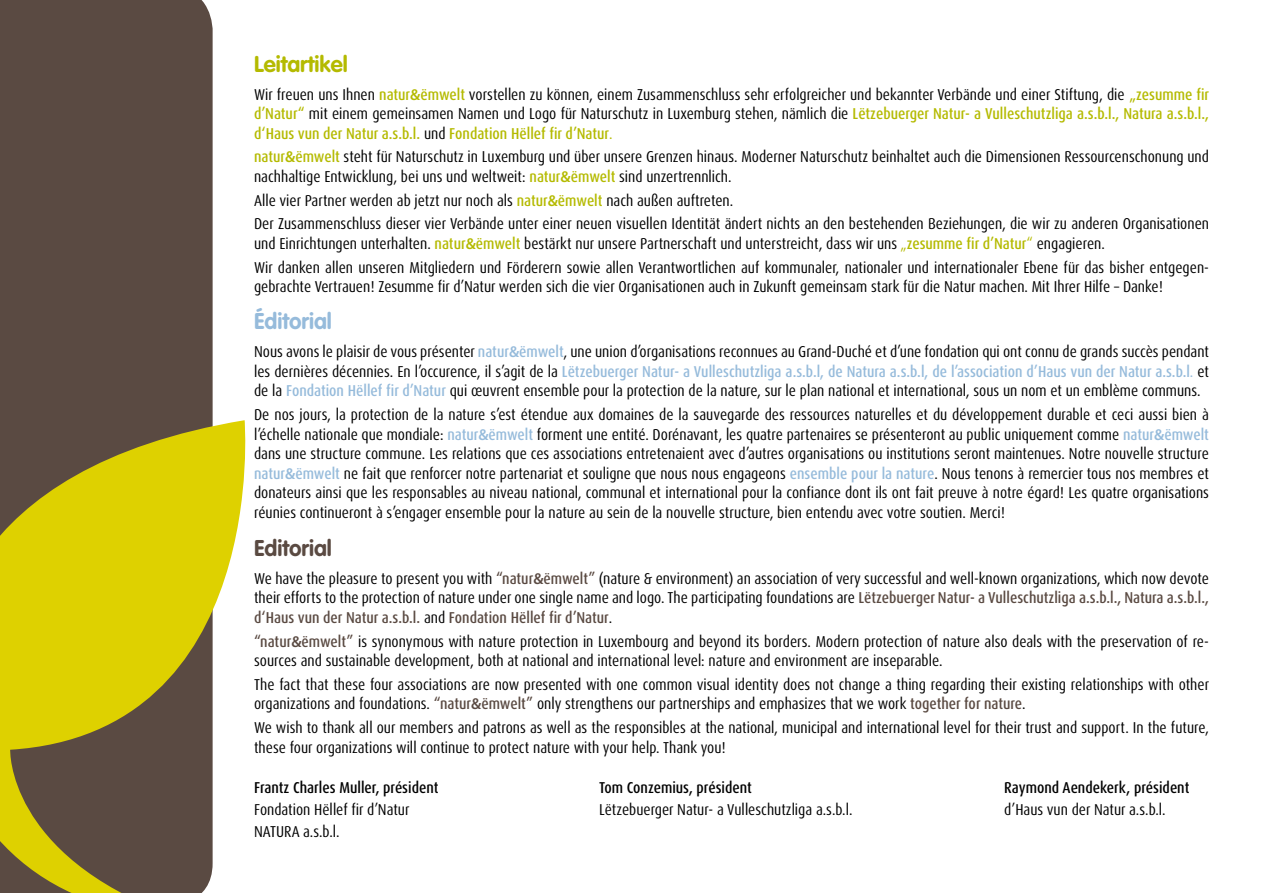
<style>
.page{position:relative;width:1263px;height:893px;background:#fff}
.page>*{position:absolute;margin:0;border:0;box-sizing:border-box;transform-origin:0 0}
.t1{font:700 22.5px "VAG Rounded";color:#b4ba00}
.t2{font:700 22.5px "VAG Rounded";color:#96bbdb}
.t3{font:700 22.5px "VAG Rounded";color:#5a4a42}
.t4{font:condensed 15.75px/19.5px "Dax Pro";color:#000}
.t5{font:500 condensed 15.75px "Dax Pro";color:#000}
.s1{font-weight:500;color:#b4ba00}
.s2{font-family:"Myriad Pro";font-weight:600;font-stretch:normal;color:#b4ba00}
.s3{color:#b4ba00}
.s4{font-weight:500;color:#96bbdb}
.s5{font-family:"Myriad Pro";font-weight:600;font-stretch:normal;color:#96bbdb}
.s6{color:#96bbdb}
.s7{font-weight:500;color:#5a4a42}
.s8{font-family:"Myriad Pro";font-weight:600;font-stretch:normal;color:#5a4a42}
</style>
<div class="page">
<div style="left:0;top:0;width:213px;height:420px;background:#5a4a42"></div>
<svg style="left:0;top:420px;width:246px;height:473px;background:#afa331"></svg>
<h1 class="t1" style="left:254px;top:50px;width:95px">Leitartikel</h1>
<p class="t4" style="left:254px;top:85px;width:957px;text-align:justify">Wir freuen uns Ihnen <span class="s1">natur</span><span class="s2">&amp;</span><span class="s1">ëmwelt</span> vorstellen zu können, einem Zusammenschluss sehr erfolgreicher und bekannter Verbände und einer Stiftung, die <span class="s1">„zesumme fir d’Natur“</span> mit einem gemeinsamen Namen und Logo für Naturschutz in Luxemburg stehen, nämlich die <span class="s1">Lëtzebuerger Natur- a Vulleschutzliga a.s.b.l., Natura a.s.b.l., d‘Haus vun der Natur a.s.b.l.</span> und <span class="s1">Fondation Hëllef fir d’Natur</span><span class="s3">.</span></p>
<p class="t4" style="left:254px;top:147px;width:956px"><span class="s1">natur</span><span class="s2">&amp;</span><span class="s1">ëmwelt</span> steht für Naturschutz in Luxemburg und über unsere Grenzen hinaus. Moderner Naturschutz beinhaltet auch die Dimensionen Ressourcenschonung und nachhaltige Entwicklung, bei uns und weltweit: <span class="s1">natur</span><span class="s2">&amp;</span><span class="s1">ëmwelt</span> sind unzertrennlich.</p>
<p class="t4" style="left:254px;top:188px;width:956px;line-height:23.7px">Alle vier Partner werden ab jetzt nur noch als <span class="s1">natur</span><span class="s2">&amp;</span><span class="s1">ëmwelt</span> nach außen auftreten.<br>Der Zusammenschluss dieser vier Verbände unter einer neuen visuellen Identität ändert nichts an den bestehenden Beziehungen, die wir zu anderen Organisationen</p>
<p class="t4" style="left:254px;top:232px;width:956px;line-height:23.7px">und Einrichtungen unterhalten. <span class="s1">natur</span><span class="s2">&amp;</span><span class="s1">ëmwelt</span> bestärkt nur unsere Partnerschaft und unterstreicht, dass wir uns <span class="s3">„</span><span class="s1">zesumme fir d’Natur</span><span class="s3">“</span> engagieren.<br>Wir danken allen unseren Mitgliedern und Förderern sowie allen Verantwortlichen auf kommunaler, nationaler und internationaler Ebene für das bisher entgegen-</p>
<p class="t4" style="left:254px;top:277px;width:910px">gebrachte Vertrauen! Zesumme fir d’Natur werden sich die vier Organisationen auch in Zukunft gemeinsam stark für die Natur machen. Mit Ihrer Hilfe – Danke!</p>
<h1 class="t2" style="left:254px;top:308px;width:79px">Éditorial</h1>
<p class="t4" style="left:254px;top:342px;width:956px;text-align:justify">Nous avons le plaisir de vous présenter <span class="s4">natur</span><span class="s5">&amp;</span><span class="s4">ëmwelt</span>, une union d’organisations reconnues au Grand-Duché et d’une fondation qui ont connu de grands succès pendant les dernières décennies. En l’occurence, il s’agit de la <span class="s4">Lëtzebuerger Natur- a Vulleschutzliga a.s.b.l, de Natura a.s.b.l, de l’association d’Haus vun der Natur a.s.b.l</span><span class="s6">.</span> et de la <span class="s4">Fondation Hëllef fir d’Natur</span> qui œuvrent ensemble pour la protection de la nature, sur le plan national et international, sous un nom et un emblème communs.</p>
<p class="t4" style="left:254px;top:405px;width:956px;text-align:justify">De nos jours, la protection de la nature s’est étendue aux domaines de la sauvegarde des ressources naturelles et du développement durable et ceci aussi bien à l’échelle nationale que mondiale: <span class="s4">natur</span><span class="s5">&amp;</span><span class="s4">ëmwelt</span> forment une entité. Dorénavant, les quatre partenaires se présenteront au public uniquement comme <span class="s4">natur</span><span class="s5">&amp;</span><span class="s4">ëmwelt </span>dans une structure commune. Les relations que ces associations entretenaient avec d’autres organisations ou institutions seront maintenues. Notre nouvelle structure <span class="s4">natur</span><span class="s5">&amp;</span><span class="s4">ëmwelt</span> ne fait que renforcer notre partenariat et souligne que nous nous engageons <span class="s4">ensemble pour la nature</span>. Nous tenons à remercier tous nos membres et donateurs ainsi que les responsables au niveau national, communal et international pour la confiance dont ils ont fait preuve à notre égard! Les quatre organisations réunies continueront à s’engager ensemble pour la nature au sein de la nouvelle structure, bien entendu avec votre soutien. Merci!</p>
<h1 class="t3" style="left:254px;top:535px;width:79px">Editorial</h1>
<p class="t4" style="left:254px;top:569px;width:956px;text-align:justify">We have the pleasure to present you with <span class="s7">“natur</span><span class="s8">&amp;</span><span class="s7">ëmwelt”</span> (nature &amp; environment) an association of very successful and well-known organizations, which now devote their efforts to the protection of nature under one single name and logo. The participating foundations are <span class="s7">Lëtzebuerger Natur- a Vulleschutzliga a.s.b.l., Natura a.s.b.l., d‘Haus vun der Natur a.s.b.l.</span> and <span class="s7">Fondation Hëllef fir d’Natur</span>.</p>
<p class="t4" style="left:254px;top:632px;width:956px"><span class="s7">“natur</span><span class="s8">&amp;</span><span class="s7">ëmwelt”</span> is synonymous with nature protection in Luxembourg and beyond its borders. Modern protection of nature also deals with the preservation of re&shy;sources and sustainable development, both at national and international level: nature and environment are inseparable.</p>
<p class="t4" style="left:254px;top:675px;width:956px">The fact that these four associations are now presented with one common visual identity does not change a thing regarding their existing relationships with other organizations and foundations. <span class="s7">“natur</span><span class="s8">&amp;</span><span class="s7">ëmwelt”</span> only strengthens our partnerships and emphasizes that we work <span class="s7">together for nature</span>.</p>
<p class="t4" style="left:254px;top:718px;width:956px">We wish to thank all our members and patrons as well as the responsibles at the national, municipal and international level for their trust and support. In the future, these four organizations will continue to protect nature with your help. Thank you!</p>
<p class="t5" style="left:254px;top:777px;width:186px">Frantz Charles Muller, président</p>
<p class="t5" style="left:599px;top:777px;width:154px">Tom Conzemius, président</p>
<p class="t5" style="left:1004px;top:777px;width:187px">Raymond Aendekerk, président</p>
<p class="t4" style="left:254px;top:800px;width:157px">Fondation Hëllef fir d’Natur</p>
<p class="t4" style="left:599px;top:800px;width:255px">Lëtzebuerger Natur- a Vulleschutzliga a.s.b.l.</p>
<p class="t4" style="left:1004px;top:800px;width:163px">d’Haus vun der Natur a.s.b.l.</p>
<p class="t4" style="left:254px;top:822px;width:87px">NATURA a.s.b.l.</p>
</div>
